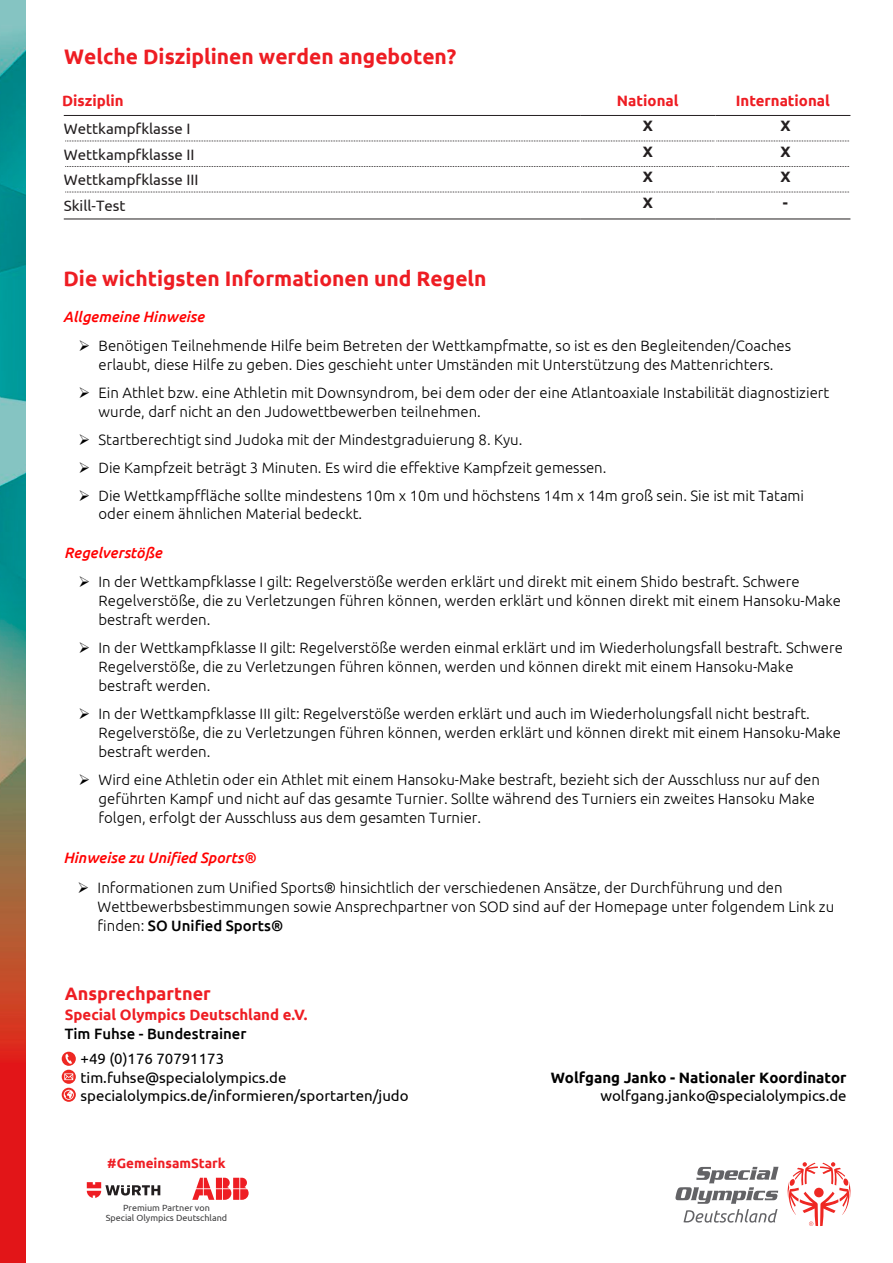
<style>
.page{position:relative;width:893px;height:1263px;background:#fff}
.page>*{position:absolute;margin:0;border:0;box-sizing:border-box;transform-origin:0 0}
.t1{font:700 21px "Ubuntu";color:#ee1d23}
.t2{font:700 18px "Ubuntu";color:#ee1d23}
.t3{font:300 15px/19px "Ubuntu";color:#000}
.t4{font:15px/18.3px "Ubuntu";color:#000}
.t5{font:15px/25.5px "Ubuntu";color:#231f20}
.t6{font:700 15px "Ubuntu";color:#ee1d23}
.t7{font:italic 500 15px "Ubuntu";color:#f00}
.t8{font:700 15px "Ubuntu";color:#000}
.t9{font:500 15px "Ubuntu";color:#000}
.t10{font:700 15px "Ubuntu";color:#231f20}
.t11{font:700 15px "Ubuntu";color:#231f20}
.t12{font:700 13.5px "Ubuntu";color:#ee1d23}
.t13{font:9px/9.8px "Ubuntu";color:#3e3e3f;text-align:center}
.s1{font-weight:500}
</style>
<div class="page">
<img style="left:0;top:0;width:26px;height:1263px">
<svg style="left:675px;top:1167px;width:103px;height:55px"></svg>
<svg style="left:787px;top:1162px;width:63px;height:64px"></svg>
<svg style="left:192px;top:1177px;width:57px;height:23px"></svg>
<svg style="left:86px;top:1182px;width:75px;height:16px"></svg>
<hr style="left:64px;top:115px;width:516px;height:1px;background:#231f20">
<hr style="left:580px;top:115px;width:135px;height:1px;background:#231f20">
<hr style="left:715px;top:115px;width:135px;height:1px;background:#231f20">
<hr style="left:64px;top:219px;width:516px;height:1px;background:#231f20">
<hr style="left:580px;top:219px;width:135px;height:1px;background:#231f20">
<hr style="left:715px;top:219px;width:135px;height:1px;background:#231f20">
<svg style="left:66px;top:141px;width:783px;height:1px"></svg>
<svg style="left:66px;top:166px;width:783px;height:1px"></svg>
<svg style="left:66px;top:192px;width:783px;height:1px"></svg>
<svg style="left:62px;top:1070px;width:14px;height:14px"></svg>
<svg style="left:64px;top:1073px;width:9px;height:7px"></svg>
<svg style="left:62px;top:1088px;width:14px;height:14px"></svg>
<svg style="left:64px;top:1090px;width:10px;height:10px"></svg>
<div style="left:62px;top:1052px;width:14px;height:14px;background:#ee2823;border-radius:50%"></div>
<svg style="left:63px;top:1054px;width:9px;height:11px"></svg>
<h1 class="t1" style="left:64px;top:44px;width:394px">Welche Disziplinen werden angeboten?</h1>
<p class="t6" style="left:62px;top:91px;width:63px">Disziplin</p>
<p class="t6" style="left:617px;top:91px;width:63px">National</p>
<p class="t6" style="left:736px;top:91px;width:96px">International</p>
<p class="t5" style="left:64px;top:116px;width:128px">Wettkampfklasse I</p>
<p class="t10" style="left:643px;top:117px;width:12px">X</p>
<p class="t10" style="left:780px;top:117px;width:12px">X</p>
<p class="t5" style="left:64px;top:141px;width:132px">Wettkampfklasse II</p>
<p class="t10" style="left:643px;top:142px;width:12px">X</p>
<p class="t10" style="left:780px;top:142px;width:12px">X</p>
<p class="t10" style="left:643px;top:168px;width:12px">X</p>
<p class="t10" style="left:780px;top:168px;width:12px">X</p>
<p class="t10" style="left:643px;top:193px;width:12px">X</p>
<p class="t11" style="left:783px;top:193px;width:7px">-</p>
<p class="t5" style="left:64px;top:167px;width:136px">Wettkampfklasse III<br>Skill-Test</p>
<h1 class="t1" style="left:63px;top:266px;width:425px">Die wichtigsten Informationen und Regeln</h1>
<p class="t7" style="left:63px;top:307px;width:142px">Allgemeine Hinweise</p>
<p class="t3" style="left:79px;top:336px;width:714px;text-align:center">➢ Benötigen Teilnehmende Hilfe beim Betreten der Wettkampfmatte, so ist es den Begleitenden/Coaches erlaubt, diese Hilfe zu geben. Dies geschieht unter Umständen mit Unterstützung des Mattenrichters.</p>
<p class="t3" style="left:99px;top:383px;width:732px;text-indent:-20px">➢ Ein Athlet bzw. eine Athletin mit Downsyndrom, bei dem oder der eine Atlantoaxiale Instabilität diagnostiziert wurde, darf nicht an den Judowettbewerben teilnehmen.</p>
<p class="t3" style="left:79px;top:430px;width:445px">➢ Startberechtigt sind Judoka mit der Mindestgraduierung 8. Kyu.</p>
<p class="t3" style="left:79px;top:458px;width:529px">➢ Die Kampfzeit beträgt 3 Minuten. Es wird die effektive Kampfzeit gemessen.</p>
<p class="t3" style="left:99px;top:486px;width:707px;line-height:18px;text-indent:-20px">➢ Die Wettkampffläche sollte mindestens 10m x 10m und höchstens 14m x 14m groß sein. Sie ist mit Tatami oder einem ähnlichen Material bedeckt.</p>
<p class="t7" style="left:64px;top:543px;width:99px">Regelverstöße</p>
<p class="t3" style="left:99px;top:572px;width:744px;text-indent:-20px">➢ In der Wettkampfklasse I gilt: Regelverstöße werden erklärt und direkt mit einem Shido bestraft. Schwere<br>Regelverstöße, die zu Verletzungen führen können, werden erklärt und können direkt mit einem Hansoku-Make bestraft werden.</p>
<p class="t3" style="left:99px;top:638px;width:746px;text-indent:-20px">➢ In der Wettkampfklasse II gilt: Regelverstöße werden einmal erklärt und im Wiederholungsfall bestraft. Schwere<br>Regelverstöße, die zu Verletzungen führen können, werden und können direkt mit einem Hansoku-Make bestraft werden.</p>
<p class="t3" style="left:99px;top:704px;width:744px;text-indent:-20px">➢ In der Wettkampfklasse III gilt: Regelverstöße werden erklärt und auch im Wiederholungsfall nicht bestraft.<br>Regelverstöße, die zu Verletzungen führen können, werden erklärt und können direkt mit einem Hansoku-Make bestraft werden.</p>
<p class="t3" style="left:99px;top:770px;width:723px;text-indent:-20px">➢ Wird eine Athletin oder ein Athlet mit einem Hansoku-Make bestraft, bezieht sich der Ausschluss nur auf den geführten Kampf und nicht auf das gesamte Turnier. Sollte während des Turniers ein zweites Hansoku Make folgen, erfolgt der Ausschluss aus dem gesamten Turnier.</p>
<p class="t7" style="left:63px;top:848px;width:194px">Hinweise zu Unified Sports®</p>
<p class="t3" style="left:98px;top:877px;width:738px;text-indent:-20px">➢ Informationen zum Unified Sports® hinsichtlich der verschiedenen Ansätze, der Durchführung und den<br>Wettbewerbsbestimmungen sowie Ansprechpartner von SOD sind auf der Homepage unter folgendem Link zu finden: <span class="s1">SO Unified Sports®</span></p>
<p class="t2" style="left:65px;top:983px;width:148px">Ansprechpartner</p>
<p class="t6" style="left:65px;top:1006px;width:244px">Special Olympics Deutschland e.V.</p>
<p class="t9" style="left:65px;top:1024px;width:183px">Tim Fuhse - Bundestrainer</p>
<p class="t4" style="left:81px;top:1049px;width:330px">+49 (0)176 70791173 tim.fuhse@specialolympics.de specialolympics.de/informieren/sportarten/judo</p>
<p class="t12" style="left:107px;top:1155px;width:120px">#GemeinsamStark</p>
<p class="t13" style="left:106px;top:1203px;width:123px">Premium Partner von<br>Special Olympics Deutschland</p>
<p class="t8" style="left:551px;top:1068px;width:297px">Wolfgang Janko - Nationaler Koordinator</p>
<p class="t4" style="left:600px;top:1086px;width:248px">wolfgang.janko@specialolympics.de</p>
</div>
